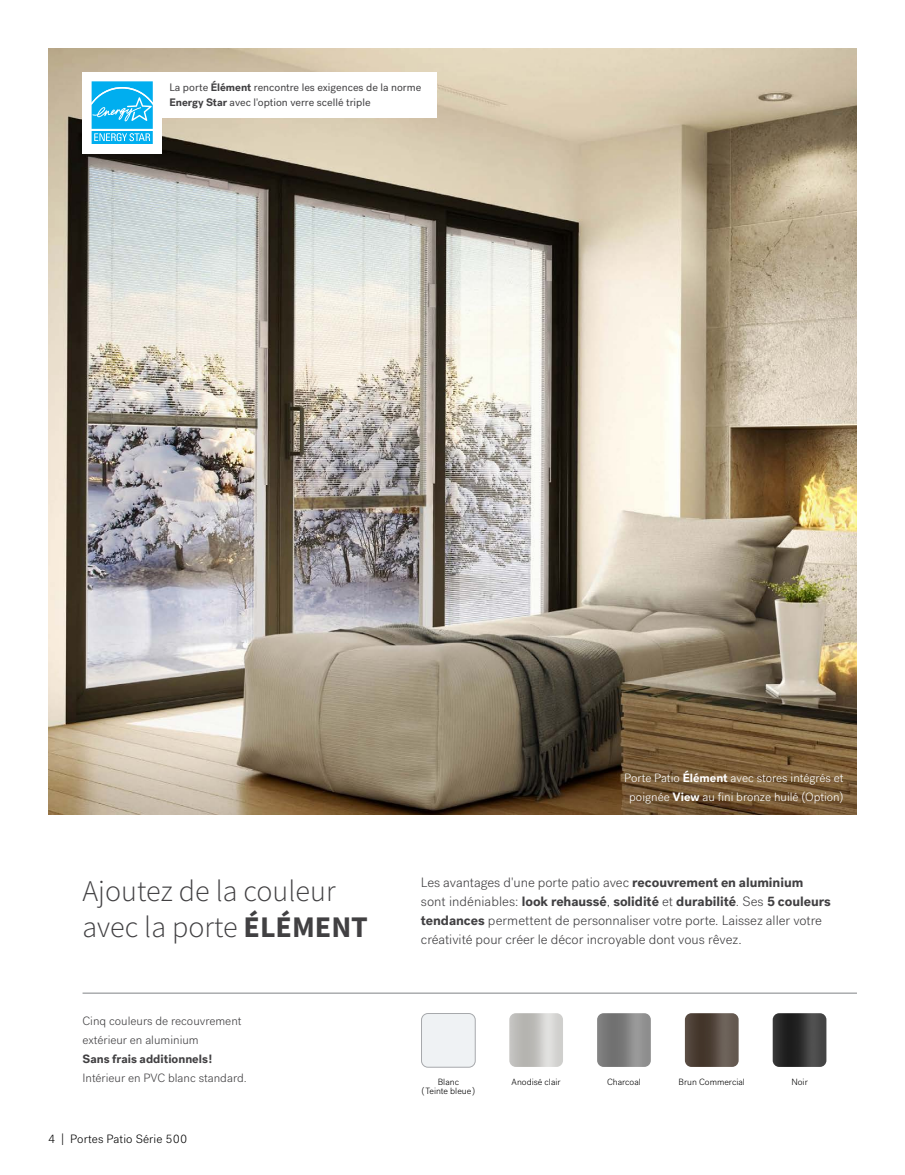
<style>
.page{position:relative;width:905px;height:1175px;background:#fff}
.page>*{position:absolute;margin:0;border:0;box-sizing:border-box;transform-origin:0 0}
.t1{font:300 30px/36px "Source Sans Pro";color:#414042}
.t2{font:300 13.5px/18.8px "Post Grotesk";letter-spacing:-.005em;color:#414042}
.t3{font:300 12px/18.8px "Post Grotesk";color:#414042}
.t4{font:300 12px/18.8px "Post Grotesk";color:#fff;text-align:center}
.t5{font:700 12px "Post Grotesk";color:#414042}
.t6{font:300 12px "Post Grotesk";letter-spacing:.005em;color:#000}
.t7{font:10.8px/15.6px "Post Grotesk";color:#414042}
.t8{font:300 9px/9px "Post Grotesk";color:#000;text-align:center}
.s1{font-weight:700}
</style>
<div class="page">
<img style="left:48px;top:48px;width:808px;height:766px">
<div style="left:421px;top:1013px;width:54px;height:54px;background:#eff2f4;border-radius:6px"></div>
<div style="left:421px;top:1013px;width:54px;height:54px;border:1px solid #a7a9ac;border-radius:6px"></div>
<img style="left:509px;top:1013px;width:54px;height:53px">
<img style="left:597px;top:1013px;width:53px;height:53px">
<img style="left:685px;top:1013px;width:53px;height:53px">
<img style="left:772px;top:1013px;width:54px;height:53px">
<hr style="left:83px;top:992px;width:774px;height:1px;background:#808285">
<div style="left:128px;top:72px;width:309px;height:46px;background:#fff"></div>
<div style="left:82px;top:72px;width:80px;height:81px;background:#fff"></div>
<svg style="left:91px;top:81px;width:62px;height:63px;background:#31bdf1"></svg>
<p class="t7" style="left:169px;top:79px;width:253px">La porte <span class="s1">Élément</span> rencontre les exigences de la norme<br><span class="s1">Energy Star</span> avec l'option verre scellé triple</p>
<p class="t4" style="left:624px;top:769px;width:221px">Porte Patio <span class="s1">Élément</span> avec stores intégrés et poignée <span class="s1">View</span> au fini bronze huilé (Option)</p>
<h1 class="t1" style="left:82px;top:872px;width:287px">Ajoutez de la couleur avec la porte <span class="s1">ÉLÉMENT</span></h1>
<p class="t2" style="left:421px;top:873px;width:411px">Les avantages d'une porte patio avec <span class="s1">recouvrement en aluminium </span>sont indéniables: <span class="s1">look rehaussé</span>, <span class="s1">solidité</span> et <span class="s1">durabilité</span>. Ses <span class="s1">5 couleurs tendances</span> permettent de personnaliser votre porte. Laissez aller votre créativité pour créer le décor incroyable dont vous rêvez.</p>
<p class="t3" style="left:82px;top:1012px;width:160px">Cinq couleurs de recouvrement extérieur en aluminium</p>
<p class="t5" style="left:82px;top:1051px;width:131px">Sans frais additionnels!</p>
<p class="t3" style="left:82px;top:1068px;width:166px">Intérieur en PVC blanc standard.</p>
<p class="t6" style="left:48px;top:1131px;width:141px">4 | Portes Patio Série 500</p>
<p class="t8" style="left:421px;top:1077px;width:55px">Blanc<br>(Teinte bleue)</p>
<p class="t8" style="left:511px;top:1077px;width:51px">Anodisé clair</p>
<p class="t8" style="left:607px;top:1077px;width:35px">Charcoal</p>
<p class="t8" style="left:678px;top:1077px;width:68px">Brun Commercial</p>
<p class="t8" style="left:791px;top:1077px;width:18px">Noir</p>
</div>
